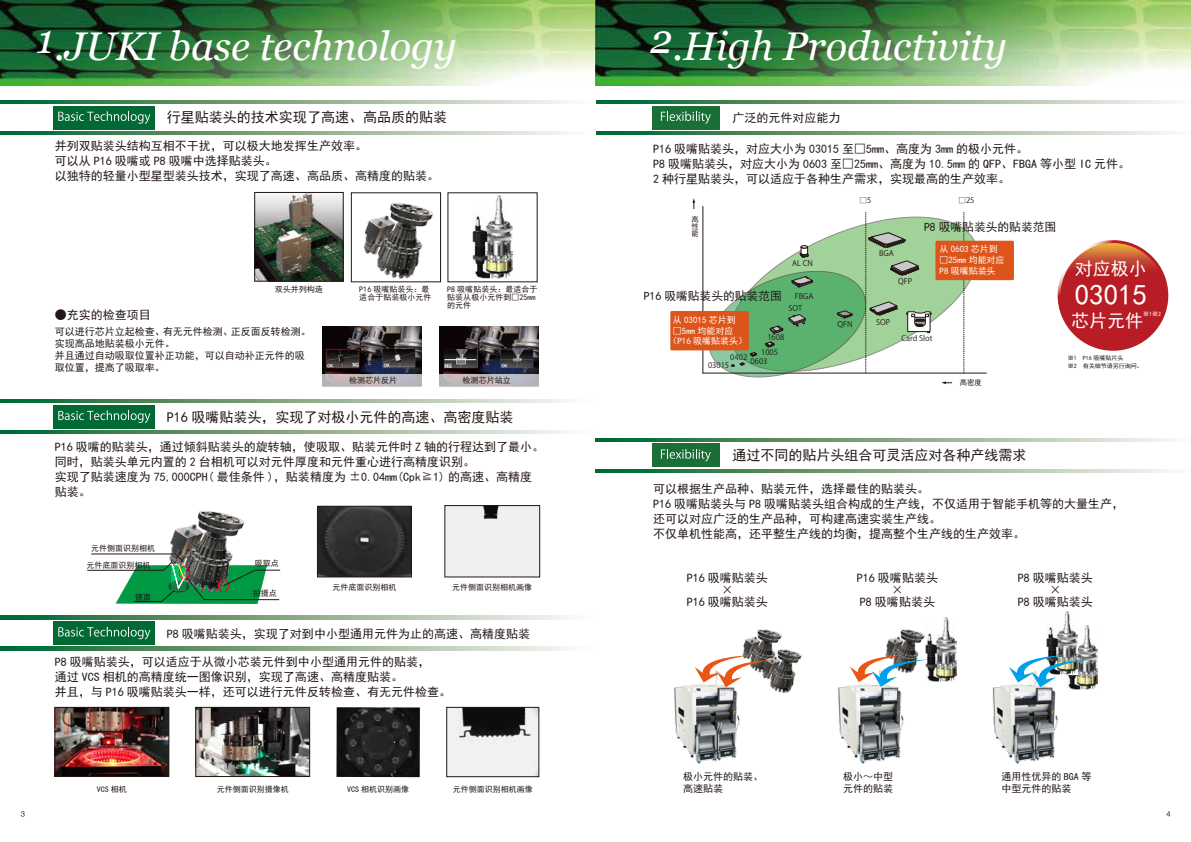
<style>
.page{position:relative;width:1191px;height:842px;background:#fff}
.page>*{position:absolute;margin:0;border:0;box-sizing:border-box;transform-origin:0 0}
.t1{font:italic 40px "Georgia";color:#fff}
.t2{font:29px "Sim Hei";color:#fff}
.t3{font:18px "Sim Hei";color:#fff}
.t4{font:14px "Sim Hei";color:#221815}
.t5{font:12px/15px "Sim Hei";color:#221815}
.t6{font:11.7px "Sim Hei";color:#231815}
.t7{font:10px/12px "Sim Hei";color:#221815}
.t8{font:9px/10.8px "Sim Hei";color:#fff}
.t9{font:8px/8px "Sim Hei";color:#221815}
.t10{font:7.7px "Koz Go Pro";color:#231815}
.t11{font:7.3px/7.3px "Sim Hei";color:#231815;text-align:justify}
.t12{font:6px/8px "Sim Hei";color:#221815}
.t13{font:6px "Sim Hei";color:#fff}
</style>
<div class="page">
<svg style="left:595px;top:438px;width:579px;height:3px;background:#7fa886"></svg>
<svg style="left:595px;top:469px;width:579px;height:3px;background:#7fa886"></svg>
<svg style="left:596px;top:100px;width:578px;height:4px;background:#7fa887"></svg>
<svg style="left:596px;top:131px;width:578px;height:4px;background:#7fa887"></svg>
<img style="left:350px;top:193px;width:104px;height:90px">
<svg style="left:21px;top:811px;width:4px;height:6px"></svg>
<svg style="left:1166px;top:811px;width:4px;height:5px"></svg>
<img style="left:1077px;top:626px;width:21px;height:34px">
<img style="left:1046px;top:611px;width:31px;height:44px">
<img style="left:0;top:0;width:1191px;height:85px">
<svg style="left:0;top:100px;width:570px;height:4px;background:#81a988"></svg>
<svg style="left:0;top:131px;width:570px;height:4px;background:#81a988"></svg>
<svg style="left:0;top:616px;width:570px;height:3px;background:#81a988"></svg>
<svg style="left:0;top:647px;width:570px;height:3px;background:#81a988"></svg>
<svg style="left:0;top:400px;width:570px;height:3px;background:#81a988"></svg>
<svg style="left:0;top:430px;width:570px;height:4px;background:#81a988"></svg>
<img style="left:322px;top:326px;width:99px;height:48px">
<svg style="left:322px;top:374px;width:99px;height:13px"></svg>
<img style="left:383px;top:350px;width:31px;height:18px">
<svg style="left:339px;top:355px;width:5px;height:7px"></svg>
<svg style="left:352px;top:363px;width:8px;height:5px"></svg>
<img style="left:439px;top:326px;width:100px;height:48px">
<svg style="left:439px;top:374px;width:100px;height:13px"></svg>
<img style="left:444px;top:350px;width:33px;height:18px">
<svg style="left:444px;top:358px;width:22px;height:11px"></svg>
<hr style="left:444px;top:359px;width:32px;height:1px;background:#fff">
<img style="left:674px;top:684px;width:66px;height:80px">
<img style="left:951px;top:660px;width:147px;height:104px">
<img style="left:838px;top:681px;width:110px;height:83px">
<img style="left:742px;top:629px;width:40px;height:26px">
<img style="left:885px;top:629px;width:40px;height:26px">
<img style="left:751px;top:644px;width:51px;height:49px">
<img style="left:925px;top:618px;width:31px;height:63px">
<svg style="left:849px;top:655px;width:79px;height:32px"></svg>
<img style="left:336px;top:707px;width:84px;height:70px">
<img style="left:148px;top:510px;width:97px;height:44px">
<img style="left:448px;top:709px;width:89px;height:66px">
<div style="left:446px;top:707px;width:93px;height:70px;border:1px solid #221815"></div>
<svg style="left:1009px;top:655px;width:78px;height:32px"></svg>
<svg style="left:694px;top:655px;width:79px;height:32px"></svg>
<div style="left:351px;top:193px;width:90px;height:89px;border:1px solid #221815"></div>
<img style="left:472px;top:196px;width:41px;height:83px">
<div style="left:447px;top:507px;width:91px;height:68px;background:#f0f0ef"></div>
<div style="left:445px;top:505px;width:95px;height:72px;border:1px solid #221815"></div>
<img style="left:319px;top:508px;width:90px;height:67px">
<div style="left:317px;top:506px;width:94px;height:71px;border:1px solid #221815"></div>
<img style="left:198px;top:709px;width:110px;height:66px">
<div style="left:196px;top:707px;width:114px;height:70px;border:1px solid #221815"></div>
<img style="left:57px;top:709px;width:110px;height:66px">
<div style="left:55px;top:707px;width:114px;height:70px;border:1px solid #221815"></div>
<img style="left:256px;top:194px;width:85px;height:85px">
<div style="left:254px;top:192px;width:89px;height:89px;border:1px solid #221815"></div>
<div style="left:54px;top:621px;width:101px;height:24px;background:#006934"></div>
<svg style="left:58px;top:627px;width:92px;height:12px"></svg>
<div style="left:652px;top:443px;width:68px;height:24px;background:#1a6e38"></div>
<svg style="left:661px;top:449px;width:50px;height:13px"></svg>
<div style="left:54px;top:405px;width:101px;height:23px;background:#006934"></div>
<svg style="left:58px;top:410px;width:92px;height:13px"></svg>
<div style="left:54px;top:106px;width:101px;height:23px;background:#006934"></div>
<svg style="left:58px;top:111px;width:92px;height:13px"></svg>
<div style="left:652px;top:106px;width:68px;height:23px;background:#1a6e38"></div>
<svg style="left:661px;top:111px;width:50px;height:13px"></svg>
<svg style="left:87px;top:554px;width:193px;height:50px"></svg>
<svg style="left:1057px;top:240px;width:111px;height:111px"></svg>
<svg style="left:1060px;top:243px;width:105px;height:105px;background:#bb2828"></svg>
<hr style="left:702px;top:206px;width:1px;height:167px;background:#231815">
<hr style="left:703px;top:373px;width:283px;height:1px;background:#231815">
<div style="left:670px;top:311px;width:79px;height:39px;background:#dd551a"></div>
<div style="left:935px;top:241px;width:79px;height:39px;background:#dd551a"></div>
<svg style="left:709px;top:212px;width:269px;height:172px"></svg>
<svg style="left:692px;top:198px;width:3px;height:11px"></svg>
<h1 class="t1" style="left:37px;top:21px;width:421px">1.JUKI base technology</h1>
<h1 class="t1" style="left:650px;top:21px;width:358px">2.High Productivity</h1>
<p class="t4" style="left:167px;top:110px;width:281px">行星贴装头的技术实现了高速、高品质的贴装</p>
<p class="t5" style="left:55px;top:138px;width:385px">并列双贴装头结构互相不干扰，可以极大地发挥生产效率。<br>可以从 P16 吸嘴或 P8 吸嘴中选择贴装头。<br>以独特的轻量小型星型装头技术，实现了高速、高品质、高精度的贴装。</p>
<p class="t5" style="left:55px;top:307px;width:97px">●充实的检查项目</p>
<p class="t9" style="left:275px;top:285px;width:49px">双头并列构造</p>
<p class="t9" style="left:447px;top:285px;width:91px">P8 吸嘴贴装头：最适合于贴装从极小元件到□25mm的元件</p>
<p class="t9" style="left:359px;top:285px;width:73px">P16 吸嘴贴装头：最适合于贴装极小元件</p>
<p class="t7" style="left:55px;top:326px;width:257px">可以进行芯片立起检查、有无元件检测、正反面反转检测。实现高品地贴装极小元件。<br>并且通过自动吸取位置补正功能，可以自动补正元件的吸取位置，提高了吸取率。</p>
<p class="t9" style="left:349px;top:377px;width:49px">检测芯片反片</p>
<p class="t9" style="left:462px;top:377px;width:49px">检测芯片站立</p>
<p class="t4" style="left:167px;top:410px;width:348px">P16 吸嘴贴装头，实现了对极小元件的高速、高密度贴装</p>
<p class="t5" style="left:55px;top:439px;width:491px">P16 吸嘴的贴装头，通过倾斜贴装头的旋转轴，使吸取、贴装元件时 Z 轴的行程达到了最小。同时，贴装头单元内置的 2 台相机可以对元件厚度和元件重心进行高精度识别。<br>实现了贴装速度为 75,000CPH( 最佳条件 )，贴装精度为 ±0.04mm(Cpk≧1) 的高速、高精度贴装。</p>
<p class="t9" style="left:86px;top:540px;width:70px;line-height:16.5px;text-indent:5px">元件侧面识别相机元件底面识别相机</p>
<p class="t9" style="left:135px;top:593px;width:17px">镜面</p>
<p class="t9" style="left:255px;top:560px;width:26px">吸取点</p>
<p class="t9" style="left:253px;top:589px;width:25px">拍摄点</p>
<p class="t9" style="left:332px;top:584px;width:65px">元件底面识别相机</p>
<p class="t9" style="left:452px;top:584px;width:81px">元件侧面识别相机画像</p>
<p class="t5" style="left:167px;top:626px;width:364px">P8 吸嘴贴装头，实现了对到中小型通用元件为止的高速、高精度贴装</p>
<p class="t5" style="left:55px;top:654px;width:397px">P8 吸嘴贴装头，可以适应于从微小芯装元件到中小型通用元件的贴装，<br>通过 VCS 相机的高精度统一图像识别，实现了高速、高精度贴装。<br>并且，与 P16 吸嘴贴装头一样，还可以进行元件反转检查、有无元件检查。</p>
<p class="t9" style="left:97px;top:785px;width:31px">VCS 相机</p>
<p class="t9" style="left:217px;top:785px;width:73px">元件侧面识别摄像机</p>
<p class="t9" style="left:347px;top:785px;width:63px">VCS 相机识别画像</p>
<p class="t9" style="left:453px;top:785px;width:81px">元件侧面识别相机画像</p>
<p class="t5" style="left:732px;top:111px;width:109px">广泛的元件对应能力</p>
<p class="t5" style="left:653px;top:141px;width:479px">P16 吸嘴贴装头，对应大小为 03015 至□5mm、高度为 3mm 的极小元件。<br>P8 吸嘴贴装头，对应大小为 0603 至□25mm、高度为 10.5mm 的 QFP、FBGA 等小型 IC 元件。<br>2 种行星贴装头，可以适应于各种生产需求，实现最高的生产效率。</p>
<p class="t11" style="left:691px;top:216px;width:8px">高性能</p>
<p class="t6" style="left:644px;top:290px;width:140px">P16 吸嘴贴装头的贴装范围</p>
<p class="t10" style="left:792px;top:258px;width:22px">AL CN</p>
<p class="t10" style="left:788px;top:303px;width:15px">SOT</p>
<p class="t10" style="left:794px;top:291px;width:20px">FBGA</p>
<p class="t8" style="left:673px;top:314px;width:64px">从 03015 芯片到</p>
<p class="t8" style="left:668px;top:325px;width:80px;text-indent:4px">□5mm 均能对应（P16 吸嘴贴装头）</p>
<p class="t10" style="left:767px;top:332px;width:18px">1608</p>
<p class="t10" style="left:761px;top:347px;width:18px">1005</p>
<p class="t10" style="left:730px;top:352px;width:18px">0402</p>
<p class="t10" style="left:750px;top:357px;width:18px">0603</p>
<p class="t10" style="left:708px;top:360px;width:23px">03015</p>
<p class="t10" style="left:859px;top:195px;width:13px">□5</p>
<p class="t10" style="left:958px;top:195px;width:18px">□25</p>
<p class="t10" style="left:879px;top:248px;width:16px">BGA</p>
<p class="t10" style="left:898px;top:276px;width:16px">QFP</p>
<p class="t6" style="left:924px;top:221px;width:134px">P8 吸嘴贴装头的贴装范围</p>
<p class="t8" style="left:939px;top:244px;width:60px">从 0603 芯片到</p>
<p class="t8" style="left:939px;top:255px;width:67px">□25mm 均能对应<br>P8 吸嘴贴装头</p>
<p class="t10" style="left:837px;top:319px;width:17px">QFN</p>
<p class="t10" style="left:876px;top:317px;width:16px">SOP</p>
<p class="t10" style="left:901px;top:334px;width:33px">Card Slot</p>
<p class="t11" style="left:959px;top:378px;width:24px">高密度</p>
<h3 class="t3" style="left:1075px;top:260px;width:73px">对应极小</h3>
<h2 class="t2" style="left:1074px;top:280px;width:74px">03015</h2>
<h3 class="t3" style="left:1071px;top:311px;width:73px">芯片元件</h3>
<p class="t13" style="left:1143px;top:311px;width:19px">※1※2</p>
<p class="t12" style="left:1067px;top:354px;width:76px">※1　P16 吸嘴贴片头<br>※2 有关细节请另行询问。</p>
<p class="t4" style="left:732px;top:448px;width:295px">通过不同的贴片头组合可灵活应对各种产线需求</p>
<p class="t5" style="left:653px;top:481px;width:472px">可以根据生产品种、贴装元件，选择最佳的贴装头。<br>P16 吸嘴贴装头与 P8 吸嘴贴装头组合构成的生产线，不仅适用于智能手机等的大量生产，还可以对应广泛的生产品种，可构建高速实装生产线。<br>不仅单机性能高，还平整生产线的均衡，提高整个生产线的生产效率。</p>
<p class="t5" style="left:687px;top:572px;width:82px;line-height:12px;text-align:center">P16 吸嘴贴装头×<br>P16 吸嘴贴装头</p>
<p class="t5" style="left:857px;top:572px;width:82px;line-height:12px;text-align:center">P16 吸嘴贴装头×<br>P8 吸嘴贴装头</p>
<p class="t5" style="left:1017px;top:572px;width:76px;line-height:12px;text-align:center">P8 吸嘴贴装头×<br>P8 吸嘴贴装头</p>
<p class="t7" style="left:683px;top:770px;width:81px">极小元件的贴装、高速贴装</p>
<p class="t7" style="left:843px;top:770px;width:51px">极小～中型元件的贴装</p>
<p class="t7" style="left:1001px;top:770px;width:92px">通用性优异的 BGA 等中型元件的贴装</p>
</div>
